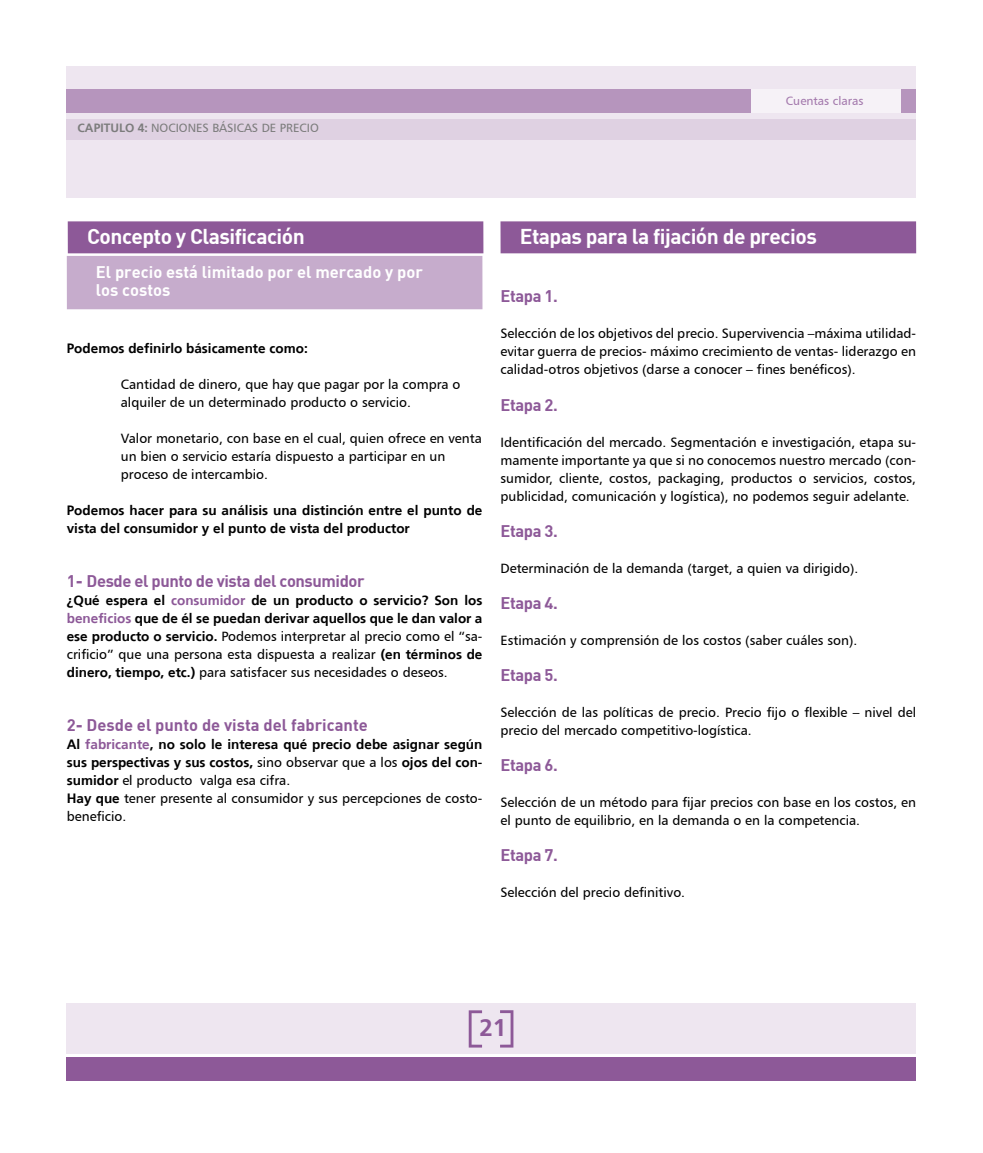
<style>
.page{position:relative;width:983px;height:1153px;background:#fff}
.page>*{position:absolute;margin:0;border:0;box-sizing:border-box;transform-origin:0 0}
.t1{font:700 24px "Frutiger";color:#8d5998}
.t2{font:700 21px "DIN";letter-spacing:-.025em;color:#fff}
.t3{font:700 16.5px "DIN";letter-spacing:-.025em;color:#8d5998}
.t4{font:700 16.5px/18px "DIN";color:#fff}
.t5{font:700 16.5px "DIN";color:#8d5998}
.t6{font:13.5px/18px "Frutiger";color:#000}
.t7{font:700 13.5px/18px "Frutiger";color:#000}
.t8{font:12px "Frutiger";color:#7c7c7c}
.t9{font:12px "Frutiger";color:#a47aad}
.s1{font-weight:700}
.s2{color:#8d5998}
.s3{font-weight:400}
.s4{font-weight:700;color:#8d5998}
</style>
<div class="page">
<div style="left:67px;top:67px;width:848px;height:131px;background:#eee6f0"></div>
<div style="left:67px;top:89px;width:848px;height:24px;background:#b695bd"></div>
<div style="left:67px;top:1002px;width:848px;height:51px;background:#eee6f0"></div>
<div style="left:67px;top:1057px;width:848px;height:23px;background:#8d5998"></div>
<svg style="left:468px;top:1010px;width:14px;height:37px"></svg>
<svg style="left:500px;top:1010px;width:13px;height:37px"></svg>
<div style="left:751px;top:89px;width:149px;height:24px;background:#f6f2f7"></div>
<div style="left:67px;top:119px;width:848px;height:20px;background:#dfd1e2"></div>
<div style="left:67px;top:256px;width:415px;height:53px;background:#c6accc"></div>
<div style="left:68px;top:221px;width:415px;height:32px;background:#8d5998"></div>
<div style="left:500px;top:221px;width:415px;height:32px;background:#8d5998"></div>
<p class="t8" style="left:78px;top:121px;width:242px"><span class="s1">CAPITULO 4:</span> NOCIONES BÁSICAS DE PRECIO</p>
<p class="t9" style="left:785px;top:94px;width:79px">Cuentas claras</p>
<h2 class="t2" style="left:87px;top:223px;width:219px">Concepto y Clasificación</h2>
<h2 class="t2" style="left:519px;top:223px;width:298px">Etapas para la fijación de precios</h2>
<p class="t4" style="left:96px;top:263px;width:328px">El precio está limitado por el mercado y por los costos</p>
<p class="t7" style="left:67px;top:339px;width:242px">Podemos definirlo básicamente como:</p>
<p class="t6" style="left:121px;top:375px;width:341px">Cantidad de dinero, que hay que pagar por la compra o alquiler de un determinado producto o servicio.</p>
<p class="t6" style="left:121px;top:429px;width:362px">Valor monetario, con base en el cual, quien ofrece en venta un bien o servicio estaría dispuesto a participar en un proceso de intercambio.</p>
<p class="t7" style="left:67px;top:501px;width:417px">Podemos hacer para su análisis una distinción entre el punto de vista del consumidor y el punto de vista del productor</p>
<p class="t3" style="left:67px;top:570px;width:299px">1- Desde el punto de vista del consumidor</p>
<p class="t7" style="left:67px;top:591px;width:417px;text-align:justify">¿Qué espera el <span class="s2">consumidor</span> de un producto o servicio? Son los <span class="s2">beneficios</span> que de él se puedan derivar aquellos que le dan valor a ese producto o servicio. <span class="s3">Podemos interpretar al precio como el “sa&shy;crificio” que una persona esta dispuesta a realizar</span> (en términos de dinero, tiempo, etc.) <span class="s3">para satisfacer sus necesidades o deseos.</span></p>
<p class="t5" style="left:67px;top:714px;width:302px">2- Desde el punto de vista del fabricante</p>
<p class="t6" style="left:67px;top:735px;width:417px"><span class="s1">Al</span> <span class="s4">fabricante</span><span class="s1">, no solo le interesa qué precio debe asignar según sus perspectivas y sus costos,</span> sino observar que a los <span class="s1">ojos del con&shy;sumidor</span> el producto valga esa cifra.<br><span class="s1">Hay que</span> tener presente al consumidor y sus percepciones de costo&shy;beneficio.</p>
<p class="t3" style="left:500px;top:286px;width:59px">Etapa 1.</p>
<p class="t6" style="left:500px;top:324px;width:417px;text-align:justify">Selección de los objetivos del precio. Supervivencia –máxima utilidad&shy;evitar guerra de precios- máximo crecimiento de ventas- liderazgo en calidad-otros objetivos (darse a conocer – fines benéficos).</p>
<p class="t3" style="left:500px;top:394px;width:59px">Etapa 2.</p>
<p class="t6" style="left:500px;top:432px;width:417px;text-align:justify">Identificación del mercado. Segmentación e investigación, etapa su&shy;mamente importante ya que si no conocemos nuestro mercado (con&shy;sumidor, cliente, costos, packaging, productos o servicios, costos, publicidad, comunicación y logística), no podemos seguir adelante.</p>
<p class="t3" style="left:500px;top:520px;width:59px">Etapa 3.</p>
<p class="t6" style="left:500px;top:558px;width:359px">Determinación de la demanda (target, a quien va dirigido).</p>
<p class="t3" style="left:500px;top:592px;width:59px">Etapa 4.</p>
<p class="t6" style="left:500px;top:630px;width:358px">Estimación y comprensión de los costos (saber cuáles son).</p>
<p class="t3" style="left:500px;top:664px;width:59px">Etapa 5.</p>
<p class="t6" style="left:500px;top:702px;width:417px">Selección de las políticas de precio. Precio fijo o flexible – nivel del precio del mercado competitivo-logística.</p>
<p class="t3" style="left:500px;top:754px;width:59px">Etapa 6.</p>
<p class="t6" style="left:500px;top:792px;width:417px">Selección de un método para fijar precios con base en los costos, en el punto de equilibrio, en la demanda o en la competencia.</p>
<p class="t3" style="left:500px;top:844px;width:59px">Etapa 7.</p>
<p class="t6" style="left:500px;top:882px;width:186px">Selección del precio definitivo.</p>
<h1 class="t1" style="left:479px;top:1013px;width:28px">21</h1>
</div>
